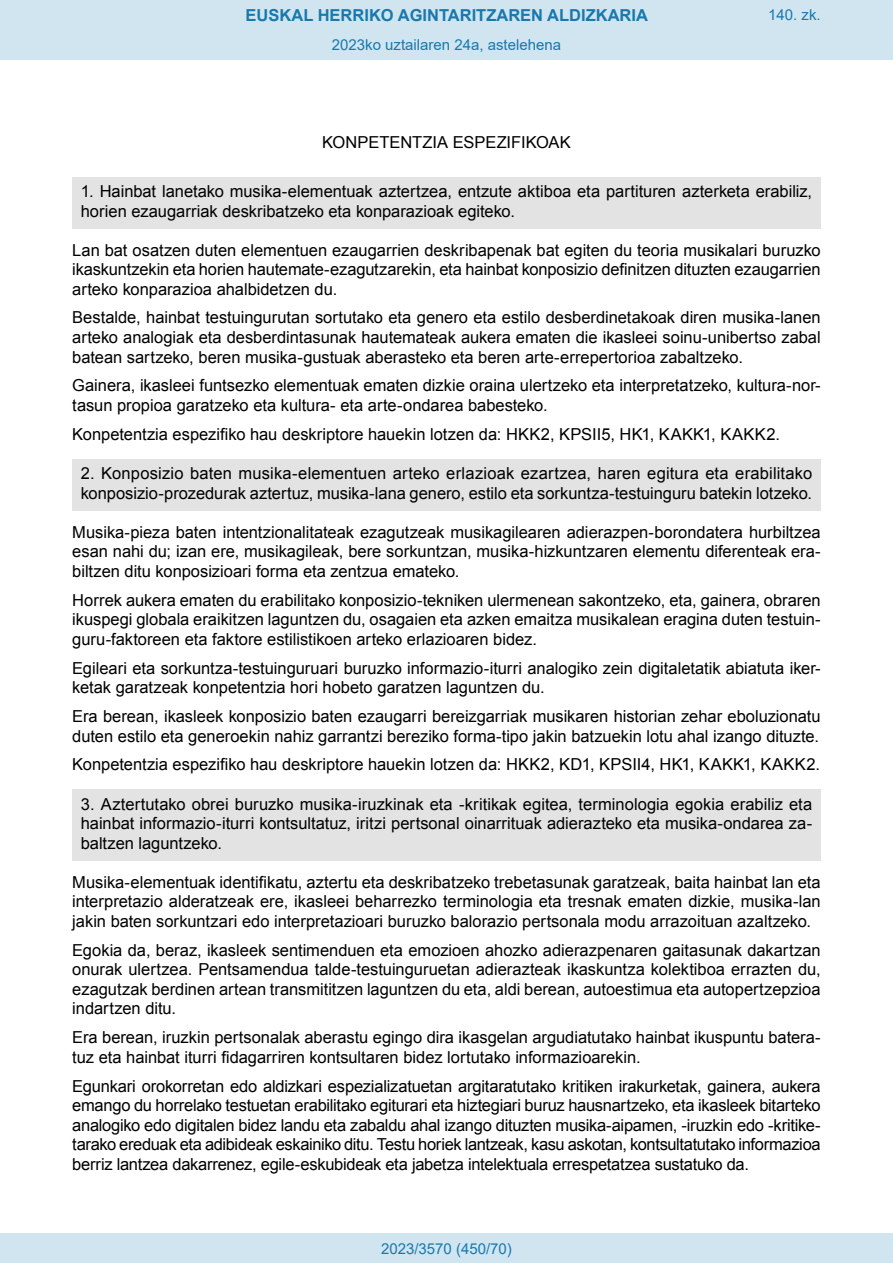
<style>
.page{position:relative;width:893px;height:1263px;background:#fff}
.page>*{position:absolute;margin:0;border:0;box-sizing:border-box;transform-origin:0 0}
.t1{font:16.5px/19.5px "Arial";letter-spacing:-.005em;color:#000;text-align:justify}
.t2{font:700 16.5px "Arial";color:#1879ad}
.Paginacion_Centro{font:15px "Arial";color:#1879ad}
</style>
<div class="page">
<div style="left:72px;top:177px;width:749px;height:52px;background:#e3e3e3"></div>
<div style="left:72px;top:459px;width:749px;height:52px;background:#e3e3e3"></div>
<div style="left:72px;top:789px;width:749px;height:72px;background:#e3e3e3"></div>
<div style="left:0;top:0;width:893px;height:60px;background:#d0e5f0"></div>
<div style="left:0;top:1233px;width:893px;height:30px;background:#d0e5f0"></div>
<p class="t2" style="left:246px;top:3px;width:404px">EUSKAL HERRIKO AGINTARITZAREN ALDIZKARIA</p>
<p class="Paginacion_Centro" style="left:768px;top:5px;width:54px">140. zk.</p>
<p class="Paginacion_Centro" style="left:332px;top:35px;width:231px">2023ko uztailaren 24a, astelehena</p>
<p class="t1" style="left:322px;top:133px;width:250px">KONPETENTZIA ESPEZIFIKOAK</p>
<p class="t1" style="left:81px;top:182px;width:733px">1. Hainbat lanetako musika-elementuak aztertzea, entzute aktiboa eta partituren azterketa erabiliz, horien ezaugarriak deskribatzeko eta konparazioak egiteko.</p>
<p class="t1" style="left:72px;top:240px;width:750px">Lan bat osatzen duten elementuen ezaugarrien deskribapenak bat egiten du teoria musikalari buruzko ikaskuntzekin eta horien hautemate-ezagutzarekin, eta hainbat konposizio definitzen dituzten ezaugarrien arteko konparazioa ahalbidetzen du.</p>
<p class="t1" style="left:72px;top:308px;width:750px">Bestalde, hainbat testuingurutan sortutako eta genero eta estilo desberdinetakoak diren musika-lanen arteko analogiak eta desberdintasunak hautemateak aukera ematen die ikasleei soinu-unibertso zabal batean sartzeko, beren musika-gustuak aberasteko eta beren arte-errepertorioa zabaltzeko.</p>
<p class="t1" style="left:72px;top:376px;width:750px">Gainera, ikasleei funtsezko elementuak ematen dizkie oraina ulertzeko eta interpretatzeko, kultura-nor&shy;tasun propioa garatzeko eta kultura- eta arte-ondarea babesteko.</p>
<p class="t1" style="left:72px;top:425px;width:709px">Konpetentzia espezifiko hau deskriptore hauekin lotzen da: HKK2, KPSII5, HK1, KAKK1, KAKK2.</p>
<p class="t1" style="left:81px;top:464px;width:733px">2. Konposizio baten musika-elementuen arteko erlazioak ezartzea, haren egitura eta erabilitako konposizio-prozedurak aztertuz, musika-lana genero, estilo eta sorkuntza-testuinguru batekin lotzeko.</p>
<p class="t1" style="left:72px;top:522px;width:750px">Musika-pieza baten intentzionalitateak ezagutzeak musikagilearen adierazpen-borondatera hurbiltzea esan nahi du; izan ere, musikagileak, bere sorkuntzan, musika-hizkuntzaren elementu diferenteak era&shy;biltzen ditu konposizioari forma eta zentzua emateko.</p>
<p class="t1" style="left:72px;top:590px;width:750px">Horrek aukera ematen du erabilitako konposizio-tekniken ulermenean sakontzeko, eta, gainera, obraren ikuspegi globala eraikitzen laguntzen du, osagaien eta azken emaitza musikalean eragina duten testuin&shy;guru-faktoreen eta faktore estilistikoen arteko erlazioaren bidez.</p>
<p class="t1" style="left:72px;top:658px;width:750px">Egileari eta sorkuntza-testuinguruari buruzko informazio-iturri analogiko zein digitaletatik abiatuta iker&shy;ketak garatzeak konpetentzia hori hobeto garatzen laguntzen du.</p>
<p class="t1" style="left:72px;top:707px;width:750px">Era berean, ikasleek konposizio baten ezaugarri bereizgarriak musikaren historian zehar eboluzionatu duten estilo eta generoekin nahiz garrantzi bereziko forma-tipo jakin batzuekin lotu ahal izango dituzte.</p>
<p class="t1" style="left:72px;top:755px;width:749px">Konpetentzia espezifiko hau deskriptore hauekin lotzen da: HKK2, KD1, KPSII4, HK1, KAKK1, KAKK2.</p>
<p class="t1" style="left:81px;top:794px;width:733px">3. Aztertutako obrei buruzko musika-iruzkinak eta -kritikak egitea, terminologia egokia erabiliz eta hainbat informazio-iturri kontsultatuz, iritzi pertsonal oinarrituak adierazteko eta musika-ondarea za&shy;baltzen laguntzeko.</p>
<p class="t1" style="left:72px;top:872px;width:750px">Musika-elementuak identifikatu, aztertu eta deskribatzeko trebetasunak garatzeak, baita hainbat lan eta interpretazio alderatzeak ere, ikasleei beharrezko terminologia eta tresnak ematen dizkie, musika-lan jakin baten sorkuntzari edo interpretazioari buruzko balorazio pertsonala modu arrazoituan azaltzeko.</p>
<p class="t1" style="left:72px;top:940px;width:750px">Egokia da, beraz, ikasleek sentimenduen eta emozioen ahozko adierazpenaren gaitasunak dakartzan onurak ulertzea. Pentsamendua talde-testuinguruetan adierazteak ikaskuntza kolektiboa errazten du, ezagutzak berdinen artean transmititzen laguntzen du eta, aldi berean, autoestimua eta autopertzepzioa indartzen ditu.</p>
<p class="t1" style="left:72px;top:1028px;width:750px">Era berean, iruzkin pertsonalak aberastu egingo dira ikasgelan argudiatutako hainbat ikuspuntu batera&shy;tuz eta hainbat iturri fidagarriren kontsultaren bidez lortutako informazioarekin.</p>
<p class="t1" style="left:72px;top:1076px;width:750px">Egunkari orokorretan edo aldizkari espezializatuetan argitaratutako kritiken irakurketak, gainera, aukera emango du horrelako testuetan erabilitako egiturari eta hiztegiari buruz hausnartzeko, eta ikasleek bitarteko analogiko edo digitalen bidez landu eta zabaldu ahal izango dituzten musika-aipamen, -iruzkin edo -kritike&shy;tarako ereduak eta adibideak eskainiko ditu. Testu horiek lantzeak, kasu askotan, kontsultatutako informazioa berriz lantzea dakarrenez, egile-eskubideak eta jabetza intelektuala errespetatzea sustatuko da.</p>
<p class="Paginacion_Centro" style="left:381px;top:1238px;width:132px">2023/3570 (450/70)</p>
</div>
